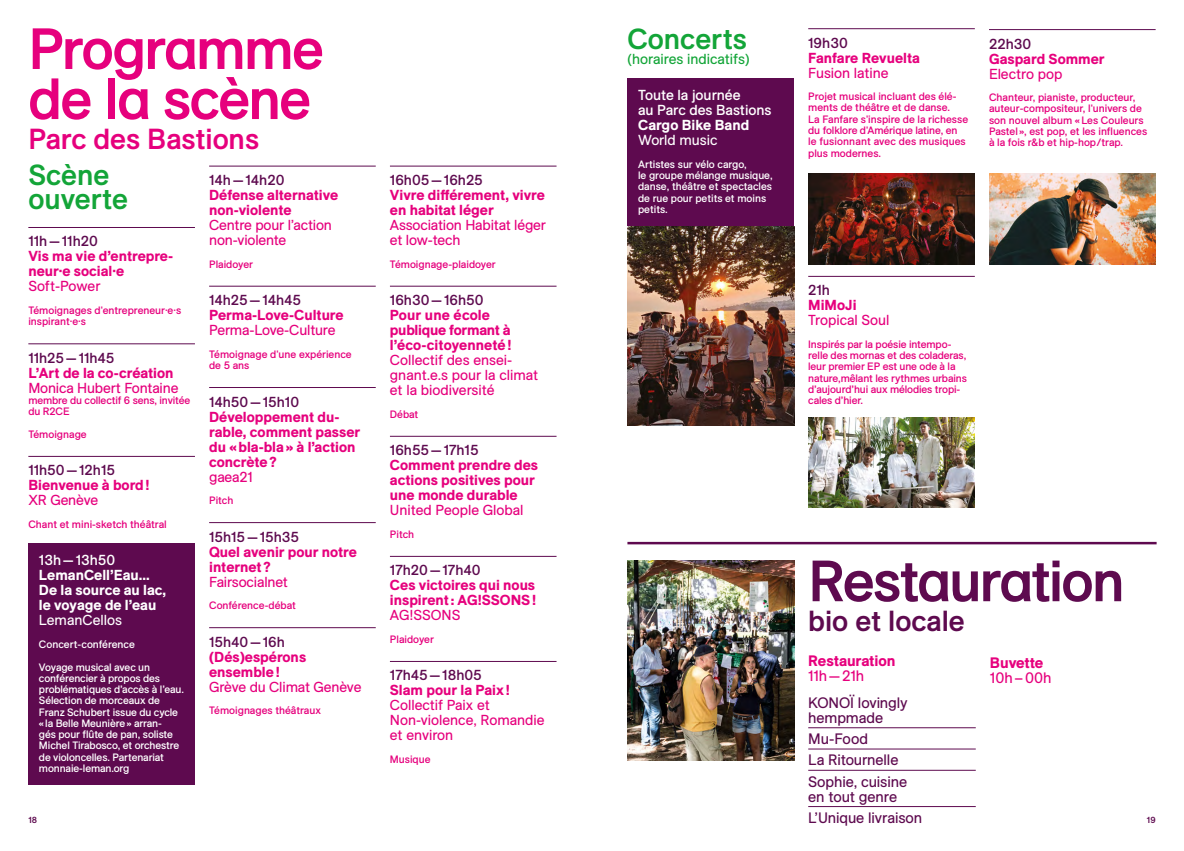
<style>
.page{position:relative;width:1184px;height:851px;background:#fff}
.page>*{position:absolute;margin:0;border:0;box-sizing:border-box;transform-origin:0 0}
.t1{font:500 57.5px "ES Allianz";letter-spacing:-.03em;color:#e6007d}
.t2{font:500 57.5px "ES Allianz";letter-spacing:-.035em;color:#5e0a4f}
.t3{font:500 28.75px/23.8px "ES Allianz";color:#13a538}
.t4{font:500 28.75px "ES Allianz";letter-spacing:-.005em;color:#e6007d}
.t5{font:500 28.75px "ES Allianz";color:#5e0a4f}
.t6{font:15px/21.2px "ES Allianz";letter-spacing:-.005em;color:#5e0a4f}
.t7{font:800 15px "ES Allianz";letter-spacing:-.01em;color:#e6007d}
.t8{font:15px "ES Allianz";letter-spacing:-.01em;color:#e6007d}
.t9{font:800 14.38px/15px "ES Allianz";color:#e6007d}
.t10{font:14.38px/15px "ES Allianz";letter-spacing:-.01em;color:#e6007d}
.t11{font:14.38px "ES Allianz";color:#5e0a4f}
.t12{font:800 14.38px/15px "ES Allianz";color:#fff}
.t13{font:14.38px/15px "ES Allianz";color:#fff}
.t14{font:14.38px "ES Allianz";color:#fff}
.t15{font:14.38px "ES Allianz";color:#13a538}
.t16{font:10.62px/11.2px "ES Allianz";color:#e6007d}
.t17{font:10.62px/11.2px "ES Allianz";letter-spacing:-.01em;color:#fff}
.t18{font:500 8.75px "ES Allianz";color:#5e0a4f}
</style>
<div class="page">
<div style="left:627px;top:78px;width:167px;height:149px;background:#5e0a4f"></div>
<div style="left:28px;top:543px;width:167px;height:241px;background:#5e0a4f"></div>
<hr style="left:28px;top:227px;width:167px;height:1px;background:#5e0a4f">
<hr style="left:28px;top:343px;width:167px;height:1px;background:#5e0a4f">
<hr style="left:28px;top:456px;width:167px;height:1px;background:#5e0a4f">
<hr style="left:209px;top:166px;width:167px;height:1px;background:#5e0a4f">
<hr style="left:209px;top:286px;width:167px;height:1px;background:#5e0a4f">
<hr style="left:209px;top:387px;width:167px;height:1px;background:#5e0a4f">
<hr style="left:209px;top:522px;width:167px;height:1px;background:#5e0a4f">
<hr style="left:209px;top:627px;width:167px;height:1px;background:#5e0a4f">
<hr style="left:808px;top:727px;width:167px;height:1px;background:#5e0a4f">
<hr style="left:808px;top:748px;width:167px;height:1px;background:#5e0a4f">
<hr style="left:808px;top:770px;width:167px;height:1px;background:#5e0a4f">
<hr style="left:808px;top:806px;width:167px;height:1px;background:#5e0a4f">
<hr style="left:627px;top:542px;width:529px;height:2px;background:#5e0a4f">
<hr style="left:390px;top:166px;width:166px;height:1px;background:#5e0a4f">
<hr style="left:390px;top:286px;width:166px;height:1px;background:#5e0a4f">
<hr style="left:390px;top:436px;width:166px;height:1px;background:#5e0a4f">
<hr style="left:390px;top:556px;width:166px;height:1px;background:#5e0a4f">
<hr style="left:390px;top:661px;width:166px;height:1px;background:#5e0a4f">
<img style="left:627px;top:226px;width:167px;height:199px">
<hr style="left:808px;top:28px;width:166px;height:1px;background:#5e0a4f">
<hr style="left:808px;top:276px;width:166px;height:1px;background:#5e0a4f">
<img style="left:808px;top:174px;width:166px;height:90px">
<img style="left:808px;top:417px;width:166px;height:91px">
<hr style="left:989px;top:29px;width:166px;height:1px;background:#5e0a4f">
<img style="left:989px;top:174px;width:166px;height:90px">
<img style="left:627px;top:560px;width:167px;height:200px">
<h2 class="t3" style="left:627px;top:26px;width:121px">Concerts</h2>
<h1 class="t1" style="left:28px;top:5px;width:297px">Programme</h1>
<h3 class="t11" style="left:808px;top:32px;width:41px">19h30</h3>
<h3 class="t9" style="left:808px;top:50px;width:113px">Fanfare Revuelta</h3>
<h3 class="t10" style="left:808px;top:65px;width:82px">Fusion latine</h3>
<p class="t16" style="left:808px;top:91px;width:161px">Projet musical incluant des élé&shy;ments de théâtre et de danse.<br>La Fanfare s'inspire de la richesse du folklore d'Amérique latine, en le fusionnant avec des musiques plus modernes.</p>
<h3 class="t11" style="left:989px;top:33px;width:44px">22h30</h3>
<h3 class="t9" style="left:989px;top:51px;width:117px">Gaspard Sommer</h3>
<h3 class="t10" style="left:989px;top:66px;width:75px">Electro pop</h3>
<p class="t16" style="left:989px;top:92px;width:160px">Chanteur, pianiste, producteur, auteur-compositeur, l'univers de son nouvel album « Les Couleurs Pastel », est pop, et les influences à la fois r&amp;b et hip-hop/trap.</p>
<h3 class="t15" style="left:627px;top:48px;width:124px">(horaires indicatifs)</h3>
<h1 class="t1" style="left:28px;top:55px;width:284px">de la scène</h1>
<h2 class="t4" style="left:28px;top:117px;width:232px">Parc des Bastions</h2>
<h3 class="t13" style="left:638px;top:87px;width:135px">Toute la journée<br>au Parc des Bastions</h3>
<h3 class="t12" style="left:638px;top:117px;width:113px">Cargo Bike Band</h3>
<h3 class="t14" style="left:638px;top:130px;width:81px">World music</h3>
<p class="t17" style="left:638px;top:158px;width:136px">Artistes sur vélo cargo,<br>le groupe mélange musique, danse, théâtre et spectacles de rue pour petits et moins petits.</p>
<h2 class="t3" style="left:28px;top:162px;width:101px">Scène ouverte</h2>
<h3 class="t11" style="left:28px;top:231px;width:71px">11h — 11h20</h3>
<h3 class="t9" style="left:28px;top:248px;width:146px">Vis ma vie d’entrepre&shy;neur·e social·e</h3>
<h3 class="t10" style="left:28px;top:279px;width:73px">Soft-Power</h3>
<p class="t16" style="left:28px;top:304px;width:154px">Témoignages d'entrepreneur·e·s inspirant·e·s</p>
<h3 class="t11" style="left:28px;top:347px;width:88px">11h25 — 11h45</h3>
<h3 class="t9" style="left:28px;top:365px;width:147px">L’Art de la co-création</h3>
<h3 class="t10" style="left:28px;top:380px;width:152px">Monica Hubert Fontaine</h3>
<p class="t16" style="left:28px;top:394px;width:163px">membre du collectif 6 sens, invitée du R2CE</p>
<p class="t16" style="left:28px;top:428px;width:60px">Témoignage</p>
<h3 class="t11" style="left:28px;top:459px;width:88px">11h50 — 12h15</h3>
<h3 class="t9" style="left:28px;top:477px;width:123px">Bienvenue à bord !</h3>
<h3 class="t10" style="left:28px;top:492px;width:71px">XR Genève</h3>
<p class="t16" style="left:28px;top:518px;width:140px">Chant et mini-sketch théâtral</p>
<h3 class="t13" style="left:39px;top:552px;width:78px">13h — 13h50</h3>
<h3 class="t12" style="left:39px;top:567px;width:129px">LemanCell’Eau...<br>De la source au lac, le voyage de l’eau</h3>
<h3 class="t14" style="left:39px;top:609px;width:84px">LemanCellos</h3>
<p class="t17" style="left:39px;top:632px;width:113px;line-height:22.5px">Concert-conférence<br>Voyage musical avec un</p>
<p class="t17" style="left:39px;top:672px;width:146px">conférencier à propos des problématiques d’accès à l’eau.<br>Sélection de morceaux de<br>Franz Schubert issue du cycle « la Belle Meunière » arran-<br>gés pour flûte de pan, soliste<br>Michel Tirabosco, et orchestre de violoncelles. Partenariat monnaie-leman.org</p>
<h3 class="t11" style="left:209px;top:169px;width:77px">14h — 14h20</h3>
<h3 class="t9" style="left:209px;top:187px;width:131px">Défense alternative non-violente</h3>
<h3 class="t10" style="left:209px;top:217px;width:124px">Centre pour l’action non-violente</h3>
<p class="t16" style="left:209px;top:258px;width:45px">Plaidoyer</p>
<h3 class="t11" style="left:209px;top:289px;width:93px">14h25 — 14h45</h3>
<h3 class="t9" style="left:209px;top:307px;width:136px">Perma-Love-Culture</h3>
<h3 class="t10" style="left:209px;top:322px;width:128px">Perma-Love-Culture</h3>
<p class="t16" style="left:209px;top:348px;width:144px">Témoignage d'une expérience de 5 ans</p>
<h3 class="t11" style="left:209px;top:390px;width:92px">14h50 — 15h10</h3>
<h3 class="t9" style="left:209px;top:408px;width:152px">Développement du&shy;rable, comment passer du « bla-bla » à l’action concrète ?</h3>
<h3 class="t10" style="left:209px;top:468px;width:45px">gaea21</h3>
<p class="t16" style="left:209px;top:494px;width:26px">Pitch</p>
<h3 class="t11" style="left:209px;top:525px;width:91px">15h15 — 15h35</h3>
<h3 class="t9" style="left:209px;top:543px;width:149px">Quel avenir pour notre internet ?</h3>
<h3 class="t10" style="left:209px;top:573px;width:80px">Fairsocialnet</h3>
<p class="t16" style="left:209px;top:599px;width:88px">Conférence-débat</p>
<h3 class="t11" style="left:209px;top:630px;width:77px">15h40 — 16h</h3>
<h3 class="t9" style="left:209px;top:648px;width:99px">(Dés)espérons ensemble !</h3>
<h3 class="t10" style="left:209px;top:678px;width:154px">Grève du Climat Genève</h3>
<p class="t16" style="left:209px;top:704px;width:113px">Témoignages théâtraux</p>
<h3 class="t11" style="left:390px;top:169px;width:94px">16h05 — 16h25</h3>
<h3 class="t9" style="left:390px;top:187px;width:157px">Vivre différement, vivre en habitat léger</h3>
<h3 class="t10" style="left:390px;top:217px;width:157px">Association Habitat léger et low-tech</h3>
<p class="t16" style="left:390px;top:258px;width:107px">Témoignage-plaidoyer</p>
<h3 class="t11" style="left:390px;top:289px;width:95px">16h30 — 16h50</h3>
<h3 class="t9" style="left:390px;top:307px;width:123px">Pour une école publique formant à l’éco-citoyenneté !</h3>
<h3 class="t10" style="left:390px;top:352px;width:150px">Collectif des ensei&shy;gnant.e.s pour la climat et la biodiversité</h3>
<p class="t16" style="left:390px;top:408px;width:30px">Débat</p>
<h3 class="t11" style="left:390px;top:439px;width:90px">16h55 — 17h15</h3>
<h3 class="t9" style="left:390px;top:457px;width:150px">Comment prendre des actions positives pour une monde durable</h3>
<h3 class="t10" style="left:390px;top:502px;width:135px">United People Global</h3>
<p class="t16" style="left:390px;top:528px;width:26px">Pitch</p>
<h3 class="t11" style="left:390px;top:559px;width:92px">17h20 — 17h40</h3>
<h3 class="t9" style="left:390px;top:577px;width:148px">Ces victoires qui nous inspirent : AG!SSONS !</h3>
<h3 class="t10" style="left:390px;top:607px;width:72px">AG!SSONS</h3>
<p class="t16" style="left:390px;top:633px;width:45px">Plaidoyer</p>
<h3 class="t11" style="left:390px;top:664px;width:93px">17h45 — 18h05</h3>
<h3 class="t9" style="left:390px;top:682px;width:121px">Slam pour la Paix !</h3>
<h3 class="t10" style="left:390px;top:697px;width:156px">Collectif Paix et<br>Non-violence, Romandie et environ</h3>
<p class="t16" style="left:390px;top:753px;width:42px">Musique</p>
<h3 class="t11" style="left:808px;top:279px;width:23px">21h</h3>
<h3 class="t9" style="left:808px;top:297px;width:50px">MiMoJi</h3>
<h3 class="t10" style="left:808px;top:312px;width:83px">Tropical Soul</h3>
<p class="t16" style="left:808px;top:338px;width:160px">Inspirés par la poésie intempo&shy;relle des mornas et des coladeras, leur premier EP est une ode à la nature,mêlant les rythmes urbains d’aujourd’hui aux mélodies tropi&shy;cales d’hier.</p>
<h1 class="t2" style="left:808px;top:537px;width:318px">Restauration</h1>
<h2 class="t5" style="left:808px;top:599px;width:158px">bio et locale</h2>
<h3 class="t7" style="left:808px;top:649px;width:89px">Restauration</h3>
<h3 class="t8" style="left:808px;top:665px;width:58px">11h — 21h</h3>
<h3 class="t6" style="left:808px;top:694px;width:101px;line-height:15px">KONOÏ lovingly hempmade</h3>
<h3 class="t6" style="left:808px;top:727px;width:100px">Mu-Food<br>La Ritournelle<br>Sophie, cuisine</h3>
<h3 class="t6" style="left:808px;top:785px;width:115px">en tout genre<br>L’Unique livraison</h3>
<h3 class="t7" style="left:990px;top:651px;width:55px">Buvette</h3>
<h3 class="t8" style="left:990px;top:666px;width:63px">10h – 00h</h3>
<p class="t18" style="left:28px;top:812px;width:10px">18</p>
<p class="t18" style="left:1146px;top:812px;width:10px">19</p>
</div>
